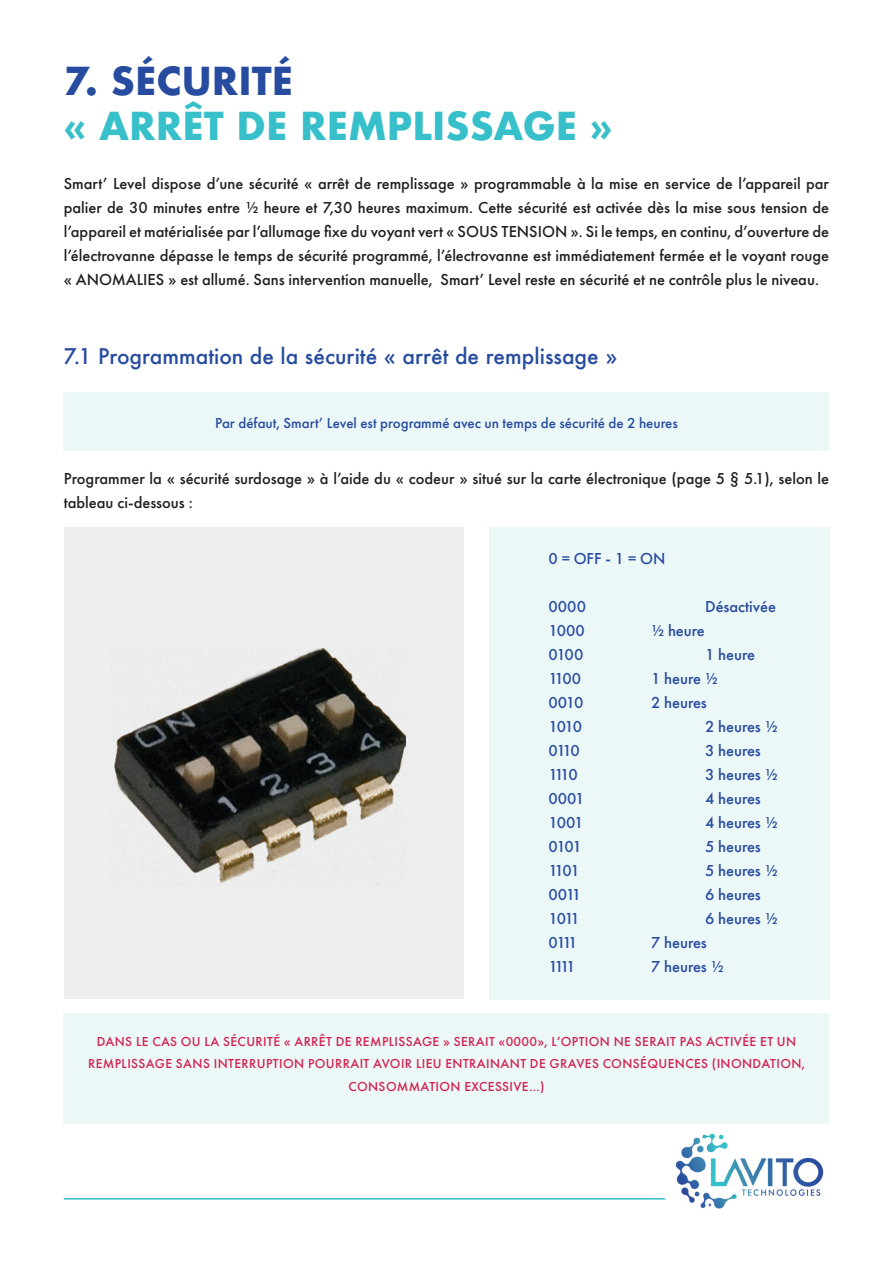
<style>
.page{position:relative;width:893px;height:1263px;background:#fff}
.page>*{position:absolute;margin:0;border:0;box-sizing:border-box;transform-origin:0 0}
.t1{font:700 37.5px "Futura";color:#37c0ca}
.t2{font:700 37.5px "Futura";color:#274c9f}
.t3{font:500 21px "Futura";color:#274c9f}
.t4{font:500 16.5px/24px "Futura PT";color:#231f20;text-align:justify}
.t5{font:500 16.5px "Futura PT";letter-spacing:-.01em;color:#274c9f}
.t6{font:500 15px "Futura PT";color:#274c9f}
.t7{font:500 13.5px/22.5px "Futura PT";letter-spacing:.03em;color:#d1204e;text-align:center}
</style>
<div class="page">
<div style="left:65px;top:527px;width:399px;height:471px;background:#edeeed"></div>
<div style="left:64px;top:392px;width:765px;height:59px;background:#ecf7f8"></div>
<img style="left:113px;top:649px;width:293px;height:235px">
<div style="left:489px;top:527px;width:340px;height:472px;background:#ecf7f8"></div>
<div style="left:64px;top:1013px;width:765px;height:110px;background:#ecf7f8"></div>
<img style="left:676px;top:1133px;width:147px;height:76px">
<hr style="left:64px;top:1198px;width:601px;height:1px;background:#37c0ca">
<h1 class="t2" style="left:64px;top:54px;width:231px">7. SÉCURITÉ</h1>
<h1 class="t1" style="left:64px;top:99px;width:550px">« ARRÊT DE REMPLISSAGE »</h1>
<p class="t4" style="left:64px;top:171px;width:767px">Smart’ Level dispose d’une sécurité « arrêt de remplissage » programmable à la mise en service de l’appareil par palier de 30 minutes entre ½ heure et 7,30 heures maximum. Cette sécurité est activée dès la mise sous tension de l’appareil et matérialisée par l’allumage fixe du voyant vert « SOUS TENSION ». Si le temps, en continu, d’ouverture de l’électrovanne dépasse le temps de sécurité programmé, l’électrovanne est immédiatement fermée et le voyant rouge « ANOMALIES » est allumé. Sans intervention manuelle, Smart’ Level reste en sécurité et ne contrôle plus le niveau.</p>
<p class="t3" style="left:64px;top:342px;width:555px">7.1 Programmation de la sécurité « arrêt de remplissage »</p>
<p class="t6" style="left:215px;top:414px;width:464px">Par défaut, Smart’ Level est programmé avec un temps de sécurité de 2 heures</p>
<p class="t4" style="left:64px;top:466px;width:767px">Programmer la « sécurité surdosage » à l’aide du « codeur » situé sur la carte électronique (page 5 § 5.1), selon le tableau ci-dessous :</p>
<p class="t5" style="left:549px;top:548px;width:118px">0 = OFF - 1 = ON</p>
<p class="t5" style="left:549px;top:596px;width:39px">0000</p>
<p class="t5" style="left:705px;top:596px;width:72px">Désactivée</p>
<p class="t5" style="left:549px;top:620px;width:38px">1000</p>
<p class="t5" style="left:651px;top:620px;width:55px">½ heure</p>
<p class="t5" style="left:549px;top:644px;width:36px">0100</p>
<p class="t5" style="left:705px;top:644px;width:51px">1 heure</p>
<p class="t5" style="left:549px;top:668px;width:34px">1100</p>
<p class="t5" style="left:651px;top:668px;width:68px">1 heure ½</p>
<p class="t5" style="left:549px;top:692px;width:36px">0010</p>
<p class="t5" style="left:651px;top:692px;width:57px">2 heures</p>
<p class="t5" style="left:549px;top:716px;width:35px">1010</p>
<p class="t5" style="left:705px;top:716px;width:74px">2 heures ½</p>
<p class="t5" style="left:549px;top:740px;width:33px">0110</p>
<p class="t5" style="left:705px;top:740px;width:57px">3 heures</p>
<p class="t5" style="left:549px;top:764px;width:31px">1110</p>
<p class="t5" style="left:705px;top:764px;width:74px">3 heures ½</p>
<p class="t5" style="left:549px;top:788px;width:38px">0001</p>
<p class="t5" style="left:705px;top:788px;width:57px">4 heures</p>
<p class="t5" style="left:549px;top:812px;width:36px">1001</p>
<p class="t5" style="left:705px;top:812px;width:74px">4 heures ½</p>
<p class="t5" style="left:549px;top:836px;width:35px">0101</p>
<p class="t5" style="left:705px;top:836px;width:57px">5 heures</p>
<p class="t5" style="left:549px;top:860px;width:33px">1101</p>
<p class="t5" style="left:705px;top:860px;width:74px">5 heures ½</p>
<p class="t5" style="left:549px;top:884px;width:34px">0011</p>
<p class="t5" style="left:705px;top:884px;width:57px">6 heures</p>
<p class="t5" style="left:549px;top:909px;width:33px">1011</p>
<p class="t5" style="left:705px;top:909px;width:74px">6 heures ½</p>
<p class="t5" style="left:549px;top:933px;width:31px">0111</p>
<p class="t5" style="left:651px;top:933px;width:57px">7 heures</p>
<p class="t5" style="left:549px;top:957px;width:28px">1111</p>
<p class="t5" style="left:651px;top:957px;width:74px">7 heures ½</p>
<p class="t7" style="left:88px;top:1030px;width:718px">DANS LE CAS OU LA SÉCURITÉ « ARRÊT DE REMPLISSAGE » SERAIT «0000», L’OPTION NE SERAIT PAS ACTIVÉE ET UN<br>REMPLISSAGE SANS INTERRUPTION POURRAIT AVOIR LIEU ENTRAINANT DE GRAVES CONSÉQUENCES (INONDATION,<br>CONSOMMATION EXCESSIVE…)</p>
</div>
